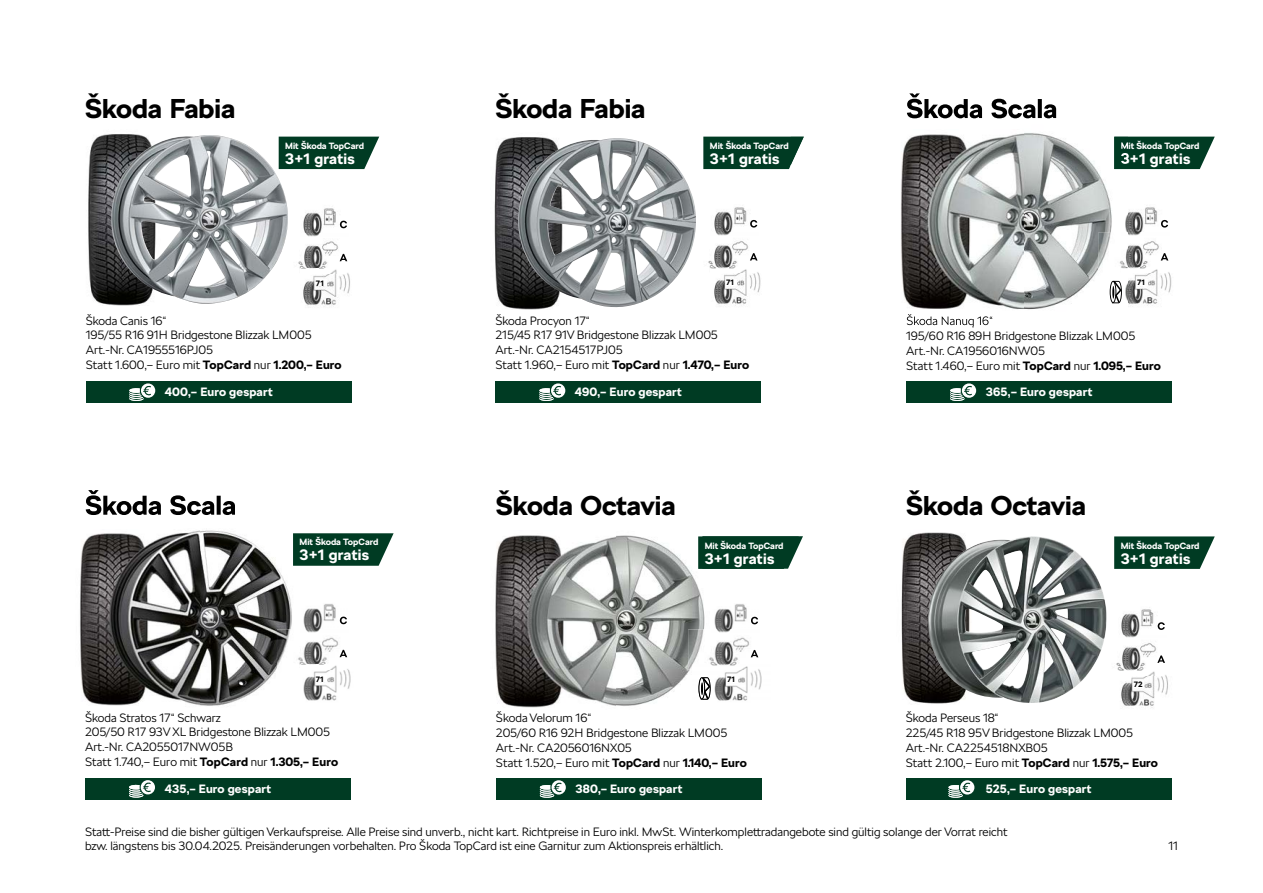
<style>
.page{position:relative;width:1263px;height:893px;background:#fff}
.page>*{position:absolute;margin:0;border:0;box-sizing:border-box;transform-origin:0 0}
.t1{font:700 27px "SKODA Next";color:#000}
.t2{font:700 15px "SKODA Next";letter-spacing:.02em;color:#fff}
.t3{font:300 12px/14.9px "SKODA Next";color:#000}
.t4{font:700 12px "SKODA Next";letter-spacing:.015em;color:#fff}
.t5{font:700 9px "SKODA Next";color:#fff}
.t6{font:700 7.8px "SKODA Next";color:#000}
.s1{font-weight:700}
</style>
<div class="page">
<img style="left:303px;top:273px;width:47px;height:33px">
<img style="left:303px;top:208px;width:42px;height:25px">
<svg style="left:340px;top:221px;width:7px;height:7px"></svg>
<img style="left:298px;top:233px;width:50px;height:36px">
<svg style="left:340px;top:254px;width:7px;height:7px"></svg>
<img style="left:301px;top:268px;width:47px;height:5px">
<div style="left:316px;top:280px;width:10px;height:6px;background:#fff"></div>
<img style="left:88px;top:134px;width:52px;height:172px">
<img style="left:110px;top:134px;width:178px;height:171px">
<svg style="left:279px;top:137px;width:100px;height:32px;background:#124933"></svg>
<div style="left:86px;top:381px;width:266px;height:22px;background:#003b23"></div>
<svg style="left:129px;top:383px;width:26px;height:18px"></svg>
<img style="left:85px;top:509px;width:207px;height:197px">
<img style="left:80px;top:529px;width:120px;height:176px">
<img style="left:86px;top:490px;width:150px;height:25px">
<img style="left:714px;top:273px;width:47px;height:33px">
<img style="left:714px;top:207px;width:44px;height:26px">
<svg style="left:750px;top:220px;width:7px;height:8px"></svg>
<img style="left:708px;top:233px;width:50px;height:36px">
<svg style="left:750px;top:253px;width:7px;height:8px"></svg>
<img style="left:711px;top:268px;width:48px;height:5px">
<div style="left:726px;top:279px;width:11px;height:6px;background:#fff"></div>
<img style="left:1128px;top:273px;width:44px;height:33px">
<img style="left:1128px;top:207px;width:30px;height:26px">
<svg style="left:1161px;top:220px;width:7px;height:8px"></svg>
<img style="left:1128px;top:233px;width:42px;height:40px">
<svg style="left:1161px;top:253px;width:7px;height:8px"></svg>
<div style="left:1137px;top:279px;width:10px;height:6px;background:#fff"></div>
<img style="left:303px;top:669px;width:48px;height:32px">
<img style="left:303px;top:604px;width:42px;height:25px">
<svg style="left:340px;top:617px;width:7px;height:7px"></svg>
<img style="left:277px;top:629px;width:70px;height:40px">
<svg style="left:340px;top:650px;width:7px;height:7px"></svg>
<img style="left:301px;top:664px;width:46px;height:5px">
<div style="left:316px;top:676px;width:10px;height:6px;background:#fff"></div>
<div style="left:703px;top:137px;width:87px;height:32px;background:#003b23"></div>
<svg style="left:293px;top:533px;width:101px;height:33px;background:#174d37"></svg>
<div style="left:495px;top:381px;width:266px;height:22px;background:#003b23"></div>
<div style="left:906px;top:381px;width:266px;height:22px;background:#003b23"></div>
<div style="left:85px;top:777px;width:266px;height:22px;background:#003b23"></div>
<svg style="left:539px;top:383px;width:26px;height:18px"></svg>
<svg style="left:950px;top:383px;width:26px;height:18px"></svg>
<svg style="left:129px;top:780px;width:26px;height:18px"></svg>
<img style="left:495px;top:535px;width:210px;height:173px">
<img style="left:692px;top:669px;width:70px;height:35px">
<svg style="left:698px;top:677px;width:13px;height:23px"></svg>
<img style="left:714px;top:604px;width:42px;height:25px">
<svg style="left:751px;top:617px;width:7px;height:7px"></svg>
<img style="left:688px;top:629px;width:71px;height:40px">
<svg style="left:751px;top:650px;width:7px;height:7px"></svg>
<img style="left:692px;top:664px;width:67px;height:5px">
<div style="left:727px;top:676px;width:10px;height:6px;background:#fff"></div>
<div style="left:496px;top:778px;width:266px;height:22px;background:#003b23"></div>
<svg style="left:540px;top:780px;width:26px;height:18px"></svg>
<img style="left:901px;top:532px;width:59px;height:172px">
<img style="left:1121px;top:675px;width:47px;height:33px">
<img style="left:1121px;top:609px;width:37px;height:26px">
<svg style="left:1158px;top:622px;width:7px;height:8px"></svg>
<img style="left:1116px;top:635px;width:40px;height:35px">
<svg style="left:1157px;top:655px;width:8px;height:8px"></svg>
<img style="left:1118px;top:670px;width:37px;height:5px">
<div style="left:1134px;top:681px;width:10px;height:7px;background:#fff"></div>
<img style="left:928px;top:536px;width:179px;height:167px">
<svg style="left:698px;top:536px;width:105px;height:33px;background:#134a34"></svg>
<svg style="left:1114px;top:536px;width:101px;height:33px;background:#174d37"></svg>
<div style="left:906px;top:778px;width:265px;height:22px;background:#003b23"></div>
<svg style="left:948px;top:780px;width:26px;height:18px"></svg>
<img style="left:494px;top:137px;width:53px;height:172px">
<img style="left:518px;top:138px;width:178px;height:171px">
<img style="left:790px;top:118px;width:338px;height:206px">
<img style="left:907px;top:93px;width:150px;height:25px">
<img style="left:907px;top:314px;width:85px;height:12px">
<img style="left:1122px;top:273px;width:6px;height:35px">
<img style="left:1122px;top:204px;width:6px;height:29px">
<img style="left:1098px;top:233px;width:30px;height:40px">
<svg style="left:1122px;top:268px;width:6px;height:5px"></svg>
<svg style="left:1122px;top:233px;width:6px;height:3px"></svg>
<img style="left:790px;top:137px;width:14px;height:29px">
<svg style="left:1114px;top:137px;width:101px;height:32px;background:#164c36"></svg>
<img style="left:1121px;top:153px;width:7px;height:14px">
<img style="left:844px;top:130px;width:179px;height:179px">
<svg style="left:1110px;top:279px;width:12px;height:26px"></svg>
<h1 class="t1" style="left:85px;top:92px;width:152px">Škoda Fabia</h1>
<h1 class="t1" style="left:495px;top:92px;width:152px">Škoda Fabia</h1>
<p class="t5" style="left:285px;top:140px;width:80px">Mit Škoda TopCard</p>
<p class="t2" style="left:285px;top:149px;width:71px">3+1 gratis</p>
<p class="t5" style="left:710px;top:140px;width:80px">Mit Škoda TopCard</p>
<p class="t2" style="left:710px;top:149px;width:71px">3+1 gratis</p>
<p class="t5" style="left:1121px;top:140px;width:80px">Mit Škoda TopCard</p>
<p class="t2" style="left:1121px;top:149px;width:71px">3+1 gratis</p>
<p class="t6" style="left:316px;top:278px;width:9px">71</p>
<p class="t6" style="left:726px;top:278px;width:9px">71</p>
<p class="t6" style="left:1137px;top:278px;width:9px">71</p>
<p class="t3" style="left:86px;top:313px;width:257px">Škoda Canis 16“<br>195/55 R16 91H Bridgestone Blizzak LM005<br>Art.-Nr. CA1955516PJ05<br>Statt 1.600,– Euro mit <span class="s1">TopCard</span> nur <span class="s1">1.200,– Euro</span></p>
<p class="t3" style="left:495px;top:313px;width:255px">Škoda Procyon 17“<br>215/45 R17 91V Bridgestone Blizzak LM005<br>Art.-Nr. CA2154517PJ05<br>Statt 1.960,– Euro mit <span class="s1">TopCard</span> nur <span class="s1">1.470,– Euro</span></p>
<p class="t3" style="left:906px;top:328px;width:256px">195/60 R16 89H Bridgestone Blizzak LM005<br>Art.-Nr. CA1956016NW05<br>Statt 1.460,– Euro mit <span class="s1">TopCard</span> nur <span class="s1">1.095,– Euro</span></p>
<p class="t4" style="left:165px;top:385px;width:109px">400,– Euro gespart</p>
<p class="t4" style="left:575px;top:385px;width:109px">490,– Euro gespart</p>
<p class="t4" style="left:986px;top:385px;width:108px">365,– Euro gespart</p>
<h1 class="t1" style="left:496px;top:489px;width:181px">Škoda Octavia</h1>
<h1 class="t1" style="left:906px;top:489px;width:181px">Škoda Octavia</h1>
<p class="t5" style="left:300px;top:537px;width:80px">Mit Škoda TopCard</p>
<p class="t2" style="left:300px;top:546px;width:71px">3+1 gratis</p>
<p class="t5" style="left:709px;top:540px;width:80px">Mit Škoda TopCard</p>
<p class="t2" style="left:709px;top:549px;width:71px">3+1 gratis</p>
<p class="t5" style="left:705px;top:540px;width:80px">Mit Škoda TopCard</p>
<p class="t2" style="left:705px;top:549px;width:71px">3+1 gratis</p>
<p class="t5" style="left:1121px;top:540px;width:80px">Mit Škoda TopCard</p>
<p class="t2" style="left:1121px;top:549px;width:71px">3+1 gratis</p>
<p class="t6" style="left:316px;top:674px;width:9px">71</p>
<p class="t6" style="left:727px;top:674px;width:9px">71</p>
<p class="t6" style="left:1134px;top:680px;width:10px">72</p>
<p class="t3" style="left:85px;top:710px;width:255px">Škoda Stratos 17“ Schwarz<br>205/50 R17 93V XL Bridgestone Blizzak LM005<br>Art.-Nr. CA2055017NW05B<br>Statt 1.740,– Euro mit <span class="s1">TopCard</span> nur <span class="s1">1.305,– Euro</span></p>
<p class="t3" style="left:496px;top:710px;width:252px">Škoda Velorum 16“<br>205/60 R16 92H Bridgestone Blizzak LM005<br>Art.-Nr. CA2056016NX05<br>Statt 1.520,– Euro mit <span class="s1">TopCard</span> nur <span class="s1">1.140,– Euro</span></p>
<p class="t3" style="left:906px;top:710px;width:254px">Škoda Perseus 18“<br>225/45 R18 95V Bridgestone Blizzak LM005<br>Art.-Nr. CA2254518NXB05<br>Statt 2.100,– Euro mit <span class="s1">TopCard</span> nur <span class="s1">1.575,– Euro</span></p>
<p class="t4" style="left:165px;top:782px;width:108px">435,– Euro gespart</p>
<p class="t4" style="left:986px;top:782px;width:107px">525,– Euro gespart</p>
<p class="t3" style="left:85px;top:825px;width:924px;line-height:14.4px">Statt-Preise sind die bisher gültigen Verkaufspreise. Alle Preise sind unverb., nicht kart. Richtpreise in Euro inkl. MwSt. Winterkomplettradangebote sind gültig solange der Vorrat reicht bzw. längstens bis 30.04.2025. Preisänderungen vorbehalten. Pro Škoda TopCard ist eine Garnitur zum Aktionspreis erhältlich.</p>
<p class="t4" style="left:575px;top:782px;width:108px">380,– Euro gespart</p>
<p class="t3" style="left:1168px;top:839px;width:11px">11</p>
</div>
